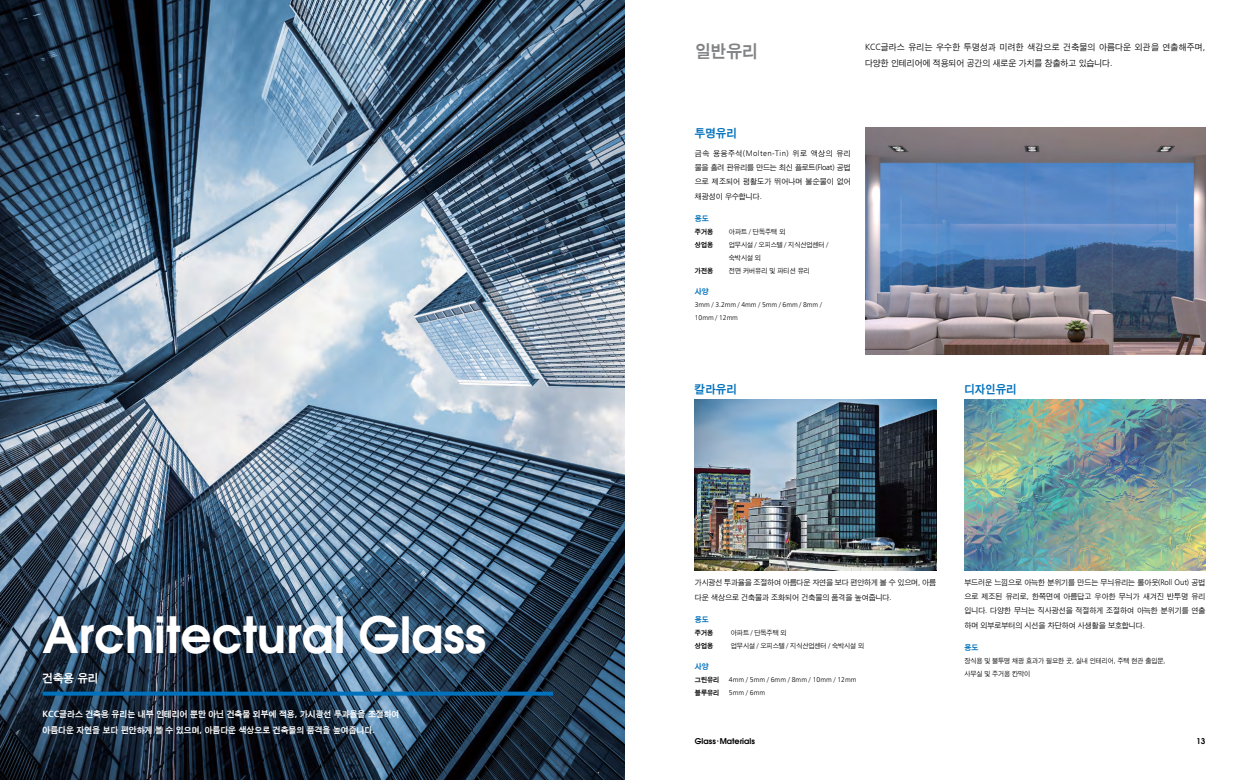
<style>
.page{position:relative;width:1248px;height:780px;background:#fff}
.page>*{position:absolute;margin:0;border:0;box-sizing:border-box;transform-origin:0 0}
.t1{font:600 50px "Avant Garde";color:#fff}
.t2{font:18px "Sand Kg";color:#808284}
.t3{font:12px "Sand Kg";color:#0071bc}
.t4{font:12px "Sand Kg";color:#fff}
.t5{font:9px/16px "Sand Kg";color:#fff}
.t6{font:9px/16px "Sand Jg";letter-spacing:.025em;color:#000}
.t7{font:8px/14.2px "Sand Jg";color:#000;text-align:justify}
.t8{font:8px/14.5px "Sand Jg";letter-spacing:-.02em;color:#000}
.t9{font:600 8px "Avant Garde";color:#000}
.t10{font:8px "Sand Kg";color:#0071bc}
.t11{font:7px/13px "Sand Jg";letter-spacing:-.01em;color:#000}
.t12{font:7px/13px "Humanist 777 BT Light B";letter-spacing:-.005em;color:#000}
.t13{font:7px "Sand Kg";color:#000}
.s1{font-family:"Humanist 777 BT Bold B"}
.s2{font-family:"Humanist 777 BT Light B"}
</style>
<div class="page">
<img style="left:0;top:0;width:624px;height:780px">
<svg style="left:43px;top:691px;width:510px;height:4px;background:#0567a9"></svg>
<img style="left:964px;top:400px;width:241px;height:170px">
<img style="left:865px;top:128px;width:340px;height:226px">
<img style="left:694px;top:400px;width:241px;height:170px">
<h1 class="t1" style="left:43px;top:601px;width:445px">Architectural Glass</h1>
<h3 class="t4" style="left:43px;top:672px;width:57px">건축용 유리</h3>
<p class="t5" style="left:43px;top:706px;width:358px"><span class="s1">KCC</span>글라스 건축용 유리는 내부 인테리어 뿐만 아닌 건축물 외부에 적용<span class="s1">,</span> 가시광선 투과율을 조절하여 아름다운 자연을 보다 편안하게 볼 수 있으며<span class="s1">,</span> 아름다운 색상으로 건축물의 품격을 높여줍니다<span class="s1">.</span></p>
<h2 class="t2" style="left:694px;top:42px;width:64px">일반유리</h2>
<p class="t6" style="left:865px;top:39px;width:342px"><span class="s2">KCC</span>글라스 유리는 우수한 투명성과 미려한 색감으로 건축물의 아름다운 외관을 연출해주며<span class="s2">, </span>다양한 인테리어에 적용되어 공간의 새로운 가치를 창출하고 있습니다<span class="s2">.</span></p>
<h3 class="t3" style="left:694px;top:127px;width:43px">투명유리</h3>
<p class="t7" style="left:694px;top:147px;width:157px">금속 용융주석<span class="s2">(Molten-Tin)</span> 위로 액상의 유리 물을 흘려 판유리를 만드는 최신 플로트<span class="s2">(Float)</span> 공법 으로 제조되어 평활도가 뛰어나며 불순물이 없어 채광성이 우수합니다<span class="s2">.</span></p>
<p class="t10" style="left:694px;top:214px;width:15px">용도</p>
<p class="t13" style="left:694px;top:228px;width:20px">주거용</p>
<p class="t11" style="left:729px;top:226px;width:58px">아파트 <span class="s2">/</span> 단독주택 외</p>
<p class="t13" style="left:694px;top:241px;width:20px">상업용</p>
<p class="t11" style="left:729px;top:239px;width:101px">업무시설 <span class="s2">/</span> 오피스텔 <span class="s2">/</span> 지식산업센터 <span class="s2">/ </span>숙박시설 외</p>
<p class="t13" style="left:694px;top:267px;width:20px">가전용</p>
<p class="t11" style="left:729px;top:265px;width:82px">전면 커버유리 및 파티션 유리</p>
<p class="t10" style="left:694px;top:287px;width:15px">사양</p>
<p class="t12" style="left:694px;top:298px;width:129px">3mm / 3.2mm / 4mm / 5mm / 6mm / 8mm /<br>10mm / 12mm</p>
<h3 class="t3" style="left:694px;top:382px;width:43px">칼라유리</h3>
<h3 class="t3" style="left:964px;top:382px;width:54px">디자인유리</h3>
<p class="t8" style="left:694px;top:575px;width:242px">가시광선 투과율을 조절하여 아름다운 자연을 보다 편안하게 볼 수 있으며<span class="s2">,</span> 아름 다운 색상으로 건축물과 조화되어 건축물의 품격을 높여줍니다<span class="s2">.</span></p>
<p class="t10" style="left:694px;top:615px;width:15px">용도</p>
<p class="t13" style="left:694px;top:629px;width:20px">주거용</p>
<p class="t11" style="left:730px;top:626px;width:57px">아파트 <span class="s2">/</span> 단독주택 외</p>
<p class="t13" style="left:694px;top:642px;width:20px">상업용</p>
<p class="t11" style="left:730px;top:639px;width:135px">업무시설 <span class="s2">/</span> 오피스텔 <span class="s2">/</span> 지식산업센터 <span class="s2">/</span> 숙박시설 외</p>
<p class="t10" style="left:694px;top:662px;width:15px">사양</p>
<p class="t13" style="left:694px;top:676px;width:26px">그린유리</p>
<p class="t12" style="left:729px;top:673px;width:129px">4mm / 5mm / 6mm / 8mm / 10mm / 12mm</p>
<p class="t13" style="left:694px;top:689px;width:26px">블루유리</p>
<p class="t12" style="left:729px;top:686px;width:38px">5mm / 6mm</p>
<p class="t9" style="left:694px;top:736px;width:61px">Glass·Materials</p>
<p class="t7" style="left:964px;top:575px;width:242px">부드러운 느낌으로 아늑한 분위기를 만드는 무늬유리는 롤아웃<span class="s2">(Roll Out)</span> 공법 으로 제조된 유리로<span class="s2">,</span> 한쪽면에 아름답고 우아한 무늬가 새겨진 반투명 유리 입니다<span class="s2">.</span> 다양한 무늬는 직사광선을 적절하게 조절하여 아늑한 분위기를 연출 하며 외부로부터의 시선을 차단하여 사생활을 보호합니다<span class="s2">.</span></p>
<p class="t10" style="left:964px;top:643px;width:15px">용도</p>
<p class="t11" style="left:964px;top:654px;width:202px">장식용 및 불투명 채광 효과가 필요한 곳<span class="s2">,</span> 실내 인테리어<span class="s2">,</span> 주택 현관 출입문<span class="s2">, </span>사무실 및 주거용 칸막이</p>
<p class="t9" style="left:1196px;top:736px;width:10px">13</p>
</div>
